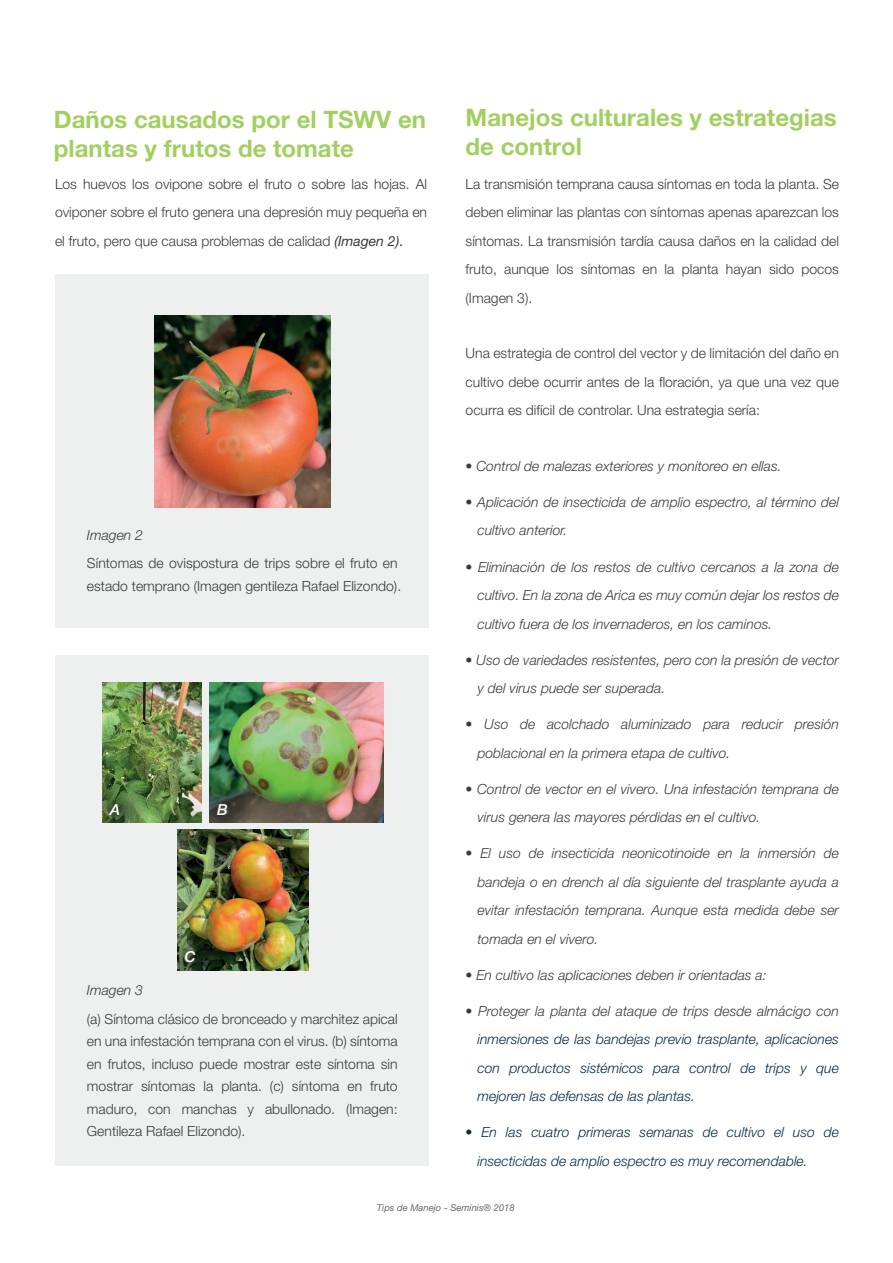
<style>
.page{position:relative;width:893px;height:1263px;background:#fff}
.page>*{position:absolute;margin:0;border:0;box-sizing:border-box;transform-origin:0 0}
.t1{font:700 24px/28.8px "Helvetica Neue LT Std";color:#a2cf61}
.t2{font:italic 500 15.15px "Helvetica Neue LT Std";color:#fff}
.t3{font:300 13.95px/28.5px "Helvetica Neue LT Std";color:#373b3e;text-align:justify}
.t4{font:italic 300 13.95px/28.5px "Helvetica Neue LT Std";color:#373b3e}
.t5{font:italic 300 13.95px/28.5px "Helvetica Neue LT Std";color:#052b47;text-align:justify}
.t6{font:italic 9.45px "Helvetica Neue LT Std";color:#656a6d}
.s1{font-weight:400;font-style:italic}
.s2{font-weight:400}
</style>
<div class="page">
<div style="left:56px;top:274px;width:373px;height:354px;background:#eef0ef"></div>
<img style="left:154px;top:315px;width:176px;height:193px">
<div style="left:56px;top:655px;width:373px;height:511px;background:#eef0ef"></div>
<img style="left:103px;top:682px;width:99px;height:141px">
<svg style="left:103px;top:778px;width:47px;height:45px;background:#51743d"></svg>
<img style="left:209px;top:682px;width:174px;height:141px">
<svg style="left:209px;top:778px;width:43px;height:45px;background:#3b4e3a"></svg>
<img style="left:178px;top:829px;width:130px;height:141px">
<svg style="left:178px;top:927px;width:44px;height:43px;background:#444c28"></svg>
<h1 class="t1" style="left:54px;top:104px;width:374px">Daños causados por el TSWV en plantas y frutos de tomate</h1>
<p class="t3" style="left:55px;top:169px;width:374px">Los huevos los ovipone sobre el fruto o sobre las hojas. Al oviponer sobre el fruto genera una depresión muy pequeña en el fruto, pero que causa problemas de calidad <span class="s1">(Imagen 2)</span><span class="s2">.</span></p>
<p class="t4" style="left:87px;top:520px;width:58px">Imagen 2</p>
<p class="t3" style="left:87px;top:552px;width:316px;line-height:22.5px">Síntomas de ovispostura de trips sobre el fruto en estado temprano (Imagen gentileza Rafael Elizondo).</p>
<p class="t2" style="left:110px;top:800px;width:12px">A</p>
<p class="t2" style="left:217px;top:800px;width:12px">B</p>
<p class="t2" style="left:185px;top:948px;width:12px">C</p>
<p class="t4" style="left:87px;top:976px;width:58px">Imagen 3</p>
<p class="t3" style="left:87px;top:1007px;width:312px;line-height:22.5px">(a) Síntoma clásico de bronceado y marchitez apical en una infestación temprana con el virus. (b) síntoma en frutos, incluso puede mostrar este síntoma sin mostrar síntomas la planta. (c) síntoma en fruto maduro, con manchas y abullonado. (Imagen:<br>Gentileza Rafael Elizondo).</p>
<h1 class="t1" style="left:466px;top:103px;width:373px">Manejos culturales y estrategias de control</h1>
<p class="t3" style="left:466px;top:169px;width:375px">La transmisión temprana causa síntomas en toda la planta. Se deben eliminar las plantas con síntomas apenas aparezcan los síntomas. La transmisión tardía causa daños en la calidad del fruto, aunque los síntomas en la planta hayan sido pocos (Imagen 3).</p>
<p class="t3" style="left:466px;top:339px;width:375px">Una estrategia de control del vector y de limitación del daño en cultivo debe ocurrir antes de la floración, ya que una vez que ocurra es difícil de controlar. Una estrategia sería:</p>
<p class="t4" style="left:466px;top:452px;width:318px">• Control de malezas exteriores y monitoreo en ellas.</p>
<p class="t4" style="left:477px;top:488px;width:363px;text-indent:-12px">• Aplicación de insecticida de amplio espectro, al término del cultivo anterior.</p>
<p class="t4" style="left:477px;top:552px;width:363px;text-align:justify;text-indent:-12px">• Eliminación de los restos de cultivo cercanos a la zona de cultivo. En la zona de Arica es muy común dejar los restos de cultivo fuera de los invernaderos, en los caminos.</p>
<p class="t4" style="left:477px;top:645px;width:363px;text-indent:-12px">• Uso de variedades resistentes, pero con la presión de vector y del virus puede ser superada.</p>
<p class="t4" style="left:477px;top:710px;width:363px;text-indent:-12px">• Uso de acolchado aluminizado para reducir presión poblacional en la primera etapa de cultivo.</p>
<p class="t4" style="left:477px;top:774px;width:363px;text-indent:-12px">• Control de vector en el vivero. Una infestación temprana de virus genera las mayores pérdidas en el cultivo.</p>
<p class="t4" style="left:477px;top:839px;width:363px;text-align:justify;text-indent:-12px">• El uso de insecticida neonicotinoide en la inmersión de bandeja o en drench al día siguiente del trasplante ayuda a evitar infestación temprana. Aunque esta medida debe ser tomada en el vivero.</p>
<p class="t4" style="left:466px;top:960px;width:303px">• En cultivo las aplicaciones deben ir orientadas a:</p>
<p class="t4" style="left:466px;top:996px;width:375px">• Proteger la planta del ataque de trips desde almácigo con</p>
<p class="t5" style="left:477px;top:1025px;width:363px">inmersiones de las bandejas previo trasplante, aplicaciones con productos sistémicos para control de trips y que mejoren las defensas de las plantas.</p>
<p class="t5" style="left:477px;top:1118px;width:363px;text-indent:-12px">• En las cuatro primeras semanas de cultivo el uso de insecticidas de amplio espectro es muy recomendable.</p>
<p class="t6" style="left:377px;top:1201px;width:139px">Tips de Manejo - Seminis® 2018</p>
</div>
